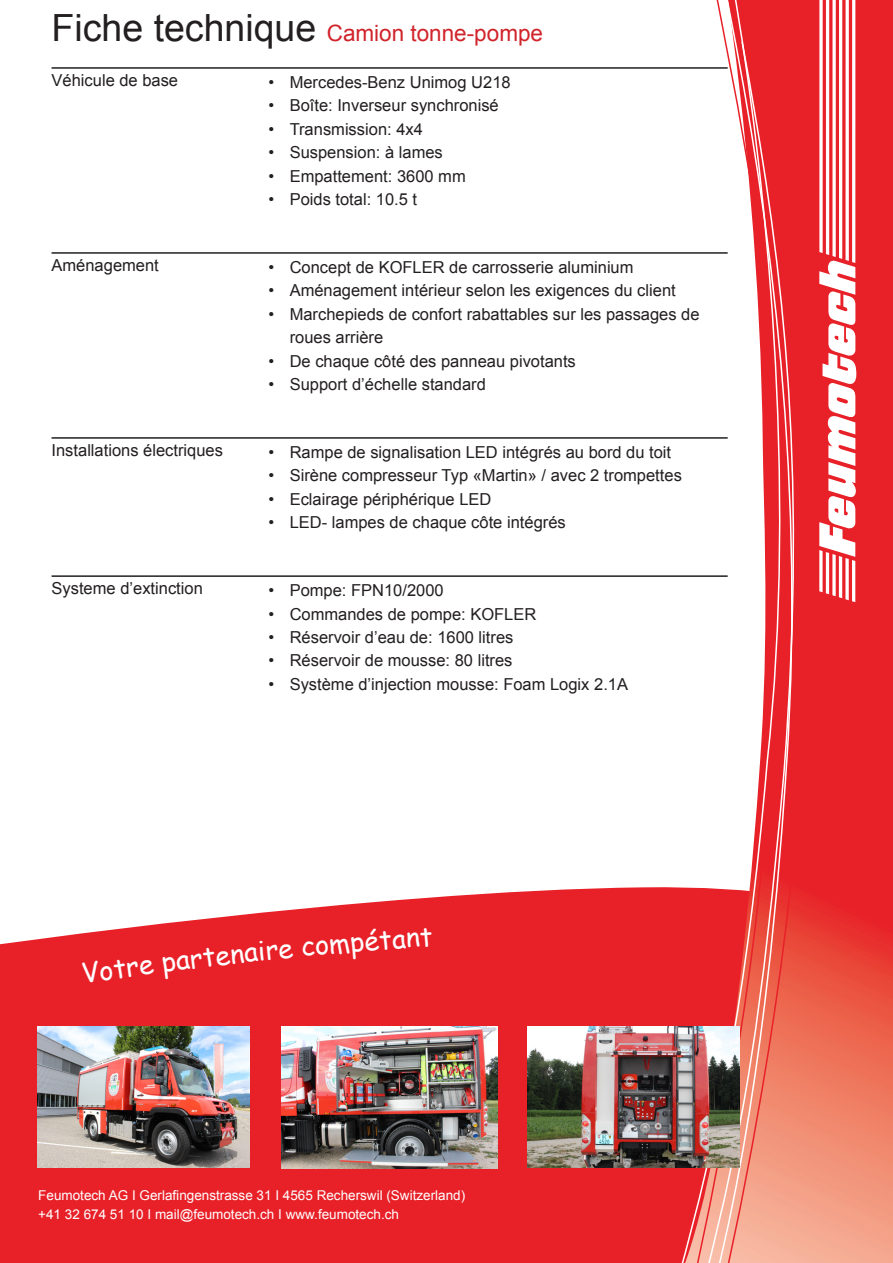
<style>
.page{position:relative;width:893px;height:1263px;background:#fff}
.page>*{position:absolute;margin:0;border:0;box-sizing:border-box;transform-origin:0 0}
.Grundschrift{font:27px "Comic Sans MS";color:#fff}
.Titel_1{font:22.5px "Arial";color:#d1232a}
.Titel_2{font:16.5px/23.4px "Arial";color:#231f20}
.t1{font:13.5px/19.2px "Arial";color:#fff}
.s1{font-size:37.5px;color:#231f20}
</style>
<div class="page">
<svg style="left:0;top:887px;width:677px;height:376px;background:#e9353c"></svg>
<svg style="left:813px;top:0;width:80px;height:1263px;background:#ea3e3c"></svg>
<svg style="left:806px;top:0;width:7px;height:1263px;background:#e93a39"></svg>
<svg style="left:677px;top:887px;width:25px;height:376px;background:#e83137"></svg>
<svg style="left:702px;top:40px;width:106px;height:1223px"></svg>
<svg style="left:714px;top:0;width:92px;height:1263px"></svg>
<svg style="left:819px;top:0;width:37px;height:602px"></svg>
<img style="left:527px;top:1027px;width:213px;height:140px">
<img style="left:282px;top:1027px;width:215px;height:141px">
<img style="left:37px;top:1027px;width:213px;height:140px">
<hr style="left:52px;top:67px;width:676px;height:2px;background:#231f20">
<hr style="left:52px;top:252px;width:676px;height:2px;background:#231f20">
<hr style="left:52px;top:437px;width:676px;height:2px;background:#231f20">
<hr style="left:52px;top:575px;width:676px;height:2px;background:#231f20">
<p class="Titel_1" style="left:52px;top:18px;width:493px"><span class="s1">Fiche technique</span> Camion tonne-pompe</p>
<p class="Titel_2" style="left:52px;top:68px;width:128px">Véhicule de base</p>
<p class="Titel_2" style="left:268px;top:71px;width:244px">• Mercedes-Benz Unimog U218</p>
<p class="Titel_2" style="left:268px;top:94px;width:232px">• Boîte: Inverseur synchronisé</p>
<p class="Titel_2" style="left:268px;top:118px;width:156px">• Transmission: 4x4</p>
<p class="Titel_2" style="left:268px;top:141px;width:176px">• Suspension: à lames</p>
<p class="Titel_2" style="left:268px;top:164px;width:199px">• Empattement: 3600 mm</p>
<p class="Titel_2" style="left:268px;top:188px;width:150px">• Poids total: 10.5 t</p>
<p class="Titel_2" style="left:52px;top:253px;width:109px">Aménagement</p>
<p class="Titel_2" style="left:268px;top:256px;width:367px">• Concept de KOFLER de carrosserie aluminium</p>
<p class="Titel_2" style="left:268px;top:279px;width:409px">• Aménagement intérieur selon les exigences du client</p>
<p class="Titel_2" style="left:290px;top:303px;width:411px;text-indent:-21px">• Marchepieds de confort rabattables sur les passages de roues arrière</p>
<p class="Titel_2" style="left:268px;top:349px;width:309px">• De chaque côté des panneau pivotants</p>
<p class="Titel_2" style="left:268px;top:373px;width:219px">• Support d’échelle standard</p>
<p class="Titel_2" style="left:52px;top:438px;width:173px">Installations électriques</p>
<p class="Titel_2" style="left:268px;top:441px;width:404px">• Rampe de signalisation LED intégrés au bord du toit</p>
<p class="Titel_2" style="left:268px;top:464px;width:415px">• Sirène compresseur Typ «Martin» / avec 2 trompettes</p>
<p class="Titel_2" style="left:268px;top:487px;width:225px">• Eclairage périphérique LED</p>
<p class="Titel_2" style="left:268px;top:511px;width:299px">• LED- lampes de chaque côte intégrés</p>
<p class="Titel_2" style="left:52px;top:577px;width:153px">Systeme d’extinction</p>
<p class="Titel_2" style="left:268px;top:579px;width:177px">• Pompe: FPN10/2000</p>
<p class="Titel_2" style="left:268px;top:602px;width:269px">• Commandes de pompe: KOFLER</p>
<p class="Titel_2" style="left:268px;top:626px;width:247px">• Réservoir d’eau de: 1600 litres</p>
<p class="Titel_2" style="left:268px;top:649px;width:246px">• Réservoir de mousse: 80 litres</p>
<p class="Titel_2" style="left:268px;top:672px;width:361px">• Système d’injection mousse: Foam Logix 2.1A</p>
<p class="Grundschrift" style="left:313px;top:925px;width:66px;rotate:-5deg">ompé</p>
<p class="Grundschrift" style="left:378px;top:920px;width:55px;rotate:-4deg">tant</p>
<p class="Grundschrift" style="left:79px;top:954px;width:74px;rotate:-8deg">Votre</p>
<p class="Grundschrift" style="left:159px;top:943px;width:70px;rotate:-7deg">parte</p>
<p class="Grundschrift" style="left:228px;top:934px;width:87px;rotate:-6deg">naire c</p>
<p class="t1" style="left:38px;top:1185px;width:428px">Feumotech AG I Gerlafingenstrasse 31 I 4565 Recherswil (Switzerland) +41 32 674 51 10 I mail@feumotech.ch I www.feumotech.ch</p>
</div>
